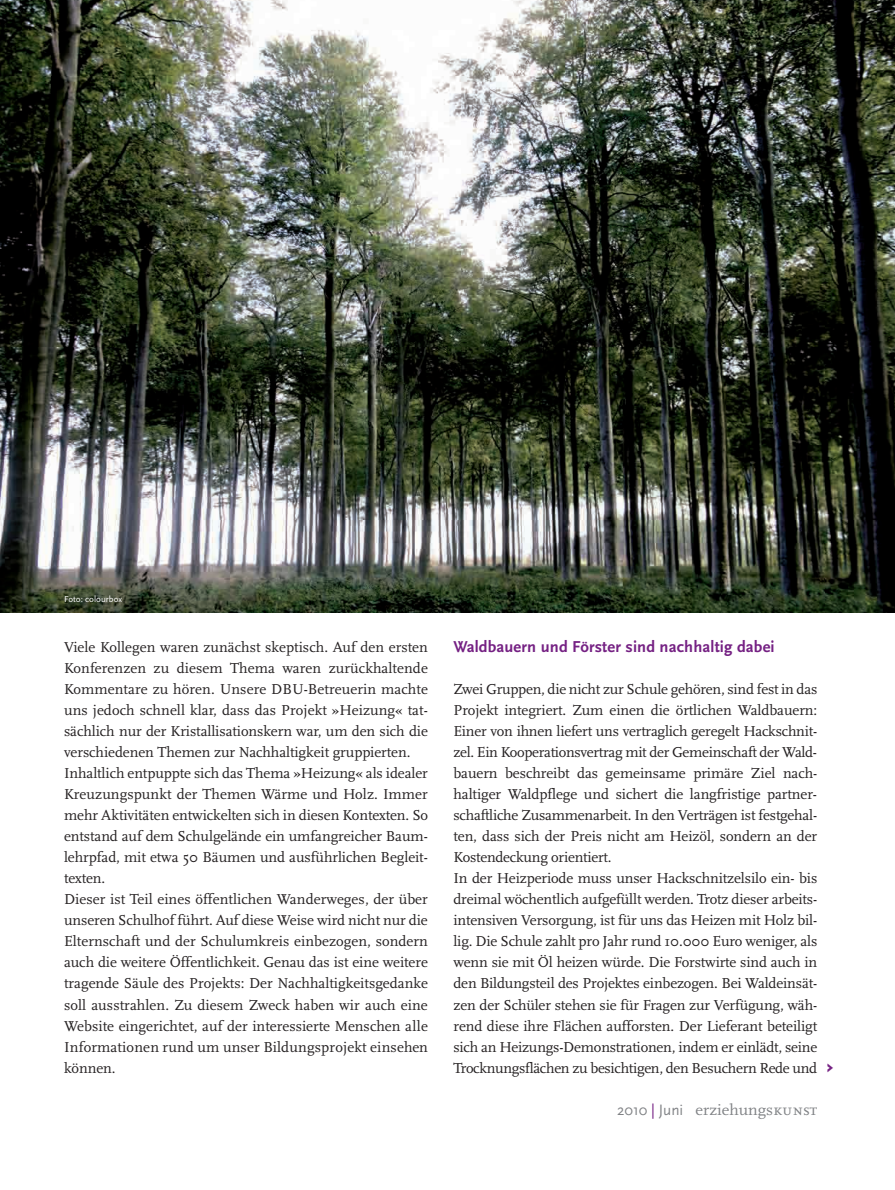
<style>
.page{position:relative;width:895px;height:1190px;background:#fff}
.page>*{position:absolute;margin:0;border:0;box-sizing:border-box;transform-origin:0 0}
.t1{font:700 16.5px "Scala Sans";letter-spacing:.01em;color:#752183}
.t2{font:16.05px "Scala";color:#808285}
.t3{font:15px/21px "Scala";letter-spacing:-.005em;color:#231f20}
.t4{font:9px "Scala Sans";color:#fff}
.s1{font-family:"Scala Sans";font-weight:700;font-size:22.5px;color:#752183}
.s2{font-family:"Scala Sans";font-size:15.75px}
.s3{font-family:"Scala Sans";font-size:15.75px;color:#752183}
.s4{font-family:"Scala Caps"}
</style>
<div class="page">
<img style="left:0;top:0;width:894px;height:613px">
<p class="t4" style="left:64px;top:593px;width:60px">Foto: colourbox</p>
<p class="t3" style="left:64px;top:637px;width:365px">Viele Kollegen waren zunächst skeptisch. Auf den ersten Konferenzen zu diesem Thema waren zurückhaltende Kommentare zu hören. Unsere DBU-Betreuerin machte uns jedoch schnell klar, dass das Projekt »Heizung« tat&shy;sächlich nur der Kristallisationskern war, um den sich die verschiedenen Themen zur Nachhaltigkeit gruppierten.<br>Inhaltlich entpuppte sich das Thema »Heizung« als idealer Kreuzungspunkt der Themen Wärme und Holz. Immer mehr Aktivitäten entwickelten sich in diesen Kontexten. So entstand auf dem Schulgelände ein umfangreicher Baum&shy;lehrpfad, mit etwa 50 Bäumen und ausführlichen Begleit&shy;texten.<br>Dieser ist Teil eines öffentlichen Wanderweges, der über unseren Schulhof führt. Auf diese Weise wird nicht nur die Elternschaft und der Schulumkreis einbezogen, sondern auch die weitere Öffentlichkeit. Genau das ist eine weitere tragende Säule des Projekts: Der Nachhaltigkeitsgedanke soll ausstrahlen. Zu diesem Zweck haben wir auch eine Website eingerichtet, auf der interessierte Menschen alle Informationen rund um unser Bildungsprojekt einsehen können.</p>
<p class="t1" style="left:453px;top:637px;width:322px">Waldbauern und Förster sind nachhaltig dabei</p>
<p class="t3" style="left:453px;top:679px;width:382px">Zwei Gruppen, die nicht zur Schule gehören, sind fest in das Projekt integriert. Zum einen die örtlichen Waldbauern:<br>Einer von ihnen liefert uns vertraglich geregelt Hackschnit&shy;zel. Ein Kooperationsvertrag mit der Gemeinschaft der Wald&shy;bauern beschreibt das gemeinsame primäre Ziel nach&shy;haltiger Waldpflege und sichert die langfristige partner&shy;schaftliche Zusammenarbeit. In den Verträgen ist festgehal&shy;ten, dass sich der Preis nicht am Heizöl, sondern an der Kostendeckung orientiert.<br>In der Heizperiode muss unser Hackschnitzelsilo ein- bis dreimal wöchentlich aufgefüllt werden. Trotz dieser arbeits&shy;intensiven Versorgung, ist für uns das Heizen mit Holz bil&shy;lig. Die Schule zahlt pro Jahr rund 10.000 Euro weniger, als wenn sie mit Öl heizen würde. Die Forstwirte sind auch in den Bildungsteil des Projektes einbezogen. Bei Waldeinsät&shy;zen der Schüler stehen sie für Fragen zur Verfügung, wäh&shy;rend diese ihre Flächen aufforsten. Der Lieferant beteiligt sich an Heizungs-Demonstrationen, indem er einlädt, seine Trocknungsflächen zu besichtigen, den Besuchern Rede und <span class="s1">›</span></p>
<p class="t2" style="left:617px;top:1099px;width:202px"><span class="s2">2010</span> <span class="s3">|</span> <span class="s2">Juni</span> erziehungs<span class="s4">kunst</span></p>
</div>
